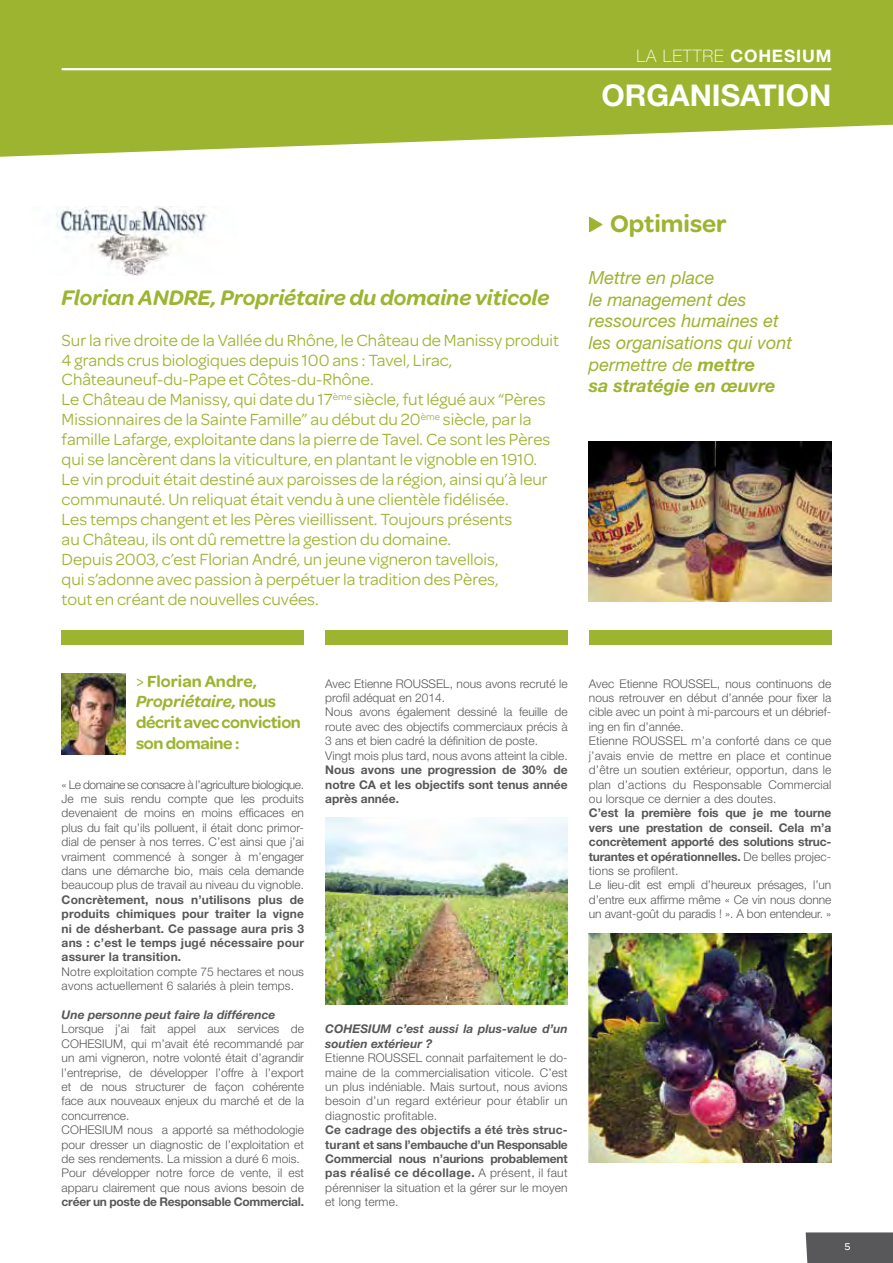
<style>
.page{position:relative;width:893px;height:1263px;background:#fff}
.page>*{position:absolute;margin:0;border:0;box-sizing:border-box;transform-origin:0 0}
.t1{font:700 30px "Helvetica Neue";color:#fff}
.t2{font:600 25.5px "Omnes";color:#9cb430}
.t3{font:italic 600 22.5px "Omnes";color:#9cb430}
.t4{font:italic 18px/21.6px "Helvetica Neue";color:#9cb430}
.t5{font:17.25px/20px "Omnes";color:#9cb430}
.t6{font:600 17.25px/20.7px "Omnes";letter-spacing:-.02em;color:#9cb430}
.t7{font:100 17.25px "Helvetica Neue";letter-spacing:.05em;color:#fff}
.t8{font:300 12px/14.4px "Helvetica Neue";color:#58585a}
.t9{font:700 12px/14.4px "Helvetica Neue";color:#58585a;text-align:justify}
.t10{font:italic 700 12px/14.4px "Helvetica Neue";color:#58585a}
.t11{font:700 12px "Helvetica Neue";letter-spacing:-.02em;color:#58585a}
.t12{font:500 10.5px "Omnes";color:#fff}
.s1{font-weight:700}
.s2{font-weight:400}
.s3{font-style:italic}
.s4{font-weight:300}
</style>
<div class="page">
<svg style="left:0;top:0;width:893px;height:157px;background:#a6bb46"></svg>
<hr style="left:62px;top:68px;width:769px;height:2px;background:#fff">
<div style="left:62px;top:630px;width:242px;height:14px;background:#9cb430"></div>
<div style="left:325px;top:630px;width:243px;height:14px;background:#9cb430"></div>
<div style="left:589px;top:630px;width:242px;height:14px;background:#9cb430"></div>
<div style="left:806px;top:1232px;width:87px;height:31px;background:#58585a"></div>
<img style="left:589px;top:441px;width:242px;height:160px">
<svg style="left:589px;top:217px;width:14px;height:15px"></svg>
<img style="left:56px;top:207px;width:152px;height:69px">
<img style="left:62px;top:673px;width:63px;height:81px">
<img style="left:325px;top:818px;width:243px;height:186px">
<img style="left:589px;top:933px;width:242px;height:230px">
<h3 class="t7" style="left:637px;top:46px;width:196px">LA LETTRE <span class="s1">COHESIUM</span></h3>
<h1 class="t1" style="left:601px;top:77px;width:231px">ORGANISATION</h1>
<h3 class="t3" style="left:62px;top:285px;width:489px">Florian ANDRE, Propriétaire du domaine viticole</h3>
<p class="t5" style="left:62px;top:330px;width:499px">Sur la rive droite de la Vallée du Rhône, le Château de Manissy produit 4 grands crus biologiques depuis 100 ans : Tavel, Lirac, Châteauneuf-du-Pape et Côtes-du-Rhône.<br>Le Château de Manissy, qui date du 17<sup>ème</sup> siècle, fut légué aux “Pères Missionnaires de la Sainte Famille” au début du 20<sup>ème</sup> siècle, par la famille Lafarge, exploitante dans la pierre de Tavel. Ce sont les Pères qui se lancèrent dans la viticulture, en plantant le vignoble en 1910.<br>Le vin produit était destiné aux paroisses de la région, ainsi qu’à leur communauté. Un reliquat était vendu à une clientèle fidélisée.<br>Les temps changent et les Pères vieillissent. Toujours présents<br>au Château, ils ont dû remettre la gestion du domaine.<br>Depuis 2003, c’est Florian André, un jeune vigneron tavellois,<br>qui s’adonne avec passion à perpétuer la tradition des Pères,<br>tout en créant de nouvelles cuvées.</p>
<h2 class="t2" style="left:610px;top:209px;width:118px">Optimiser</h2>
<h3 class="t4" style="left:589px;top:267px;width:205px">Mettre en place<br>le management des ressources humaines et les organisations qui vont permettre de <span class="s1">mettre<br>sa stratégie en œuvre</span></h3>
<h3 class="t6" style="left:136px;top:670px;width:166px"><span class="s2">&gt;</span> Florian Andre,<br><span class="s3">Propriétaire,</span> nous décrit avec conviction son domaine :</h3>
<p class="t8" style="left:62px;top:777px;width:244px;text-align:justify">« Le domaine se consacre à l’agriculture biologique.<br>Je me suis rendu compte que les produits devenaient de moins en moins efficaces en plus du fait qu’ils polluent, il était donc primor&shy;dial de penser à nos terres. C’est ainsi que j’ai vraiment commencé à songer à m’engager dans une démarche bio, mais cela demande beaucoup plus de travail au niveau du vignoble.</p>
<p class="t9" style="left:62px;top:892px;width:244px">Concrètement, nous n’utilisons plus de produits chimiques pour traiter la vigne ni de désherbant. Ce passage aura pris 3 ans : c’est le temps jugé nécessaire pour assurer la transition.</p>
<p class="t8" style="left:62px;top:964px;width:244px">Notre exploitation compte 75 hectares et nous avons actuellement 6 salariés à plein temps.</p>
<p class="t10" style="left:62px;top:1007px;width:215px">Une personne peut faire la différence</p>
<p class="t8" style="left:62px;top:1021px;width:244px">Lorsque j’ai fait appel aux services de COHESIUM, qui m’avait été recommandé par un ami vigneron, notre volonté était d’agrandir l’entreprise, de développer l’offre à l’export et de nous structurer de façon cohérente face aux nouveaux enjeux du marché et de la concurrence.<br>COHESIUM nous a apporté sa méthodologie pour dresser un diagnostic de l’exploitation et de ses rendements. La mission a duré 6 mois.<br>Pour développer notre force de vente, il est apparu clairement que nous avions besoin de</p>
<p class="t11" style="left:62px;top:1194px;width:244px">créer un poste de Responsable Commercial.</p>
<p class="t8" style="left:325px;top:676px;width:244px">Avec Etienne ROUSSEL, nous avons recruté le profil adéquat en 2014.<br>Nous avons également dessiné la feuille de route avec des objectifs commerciaux précis à 3 ans et bien cadré la définition de poste.<br>Vingt mois plus tard, nous avons atteint la cible.</p>
<p class="t9" style="left:325px;top:762px;width:244px">Nous avons une progression de 30% de notre CA et les objectifs sont tenus année après année.</p>
<p class="t8" style="left:589px;top:676px;width:244px">Avec Etienne ROUSSEL, nous continuons de nous retrouver en début d’année pour fixer la cible avec un point à mi-parcours et un débrief&shy;ing en fin d’année.<br>Etienne ROUSSEL m’a conforté dans ce que j’avais envie de mettre en place et continue d’être un soutien extérieur, opportun, dans le plan d’actions du Responsable Commercial ou lorsque ce dernier a des doutes.</p>
<p class="t8" style="left:589px;top:805px;width:244px"><span class="s1">C’est la première fois que je me tourne vers une prestation de conseil. Cela m’a concrètement apporté des solutions struc&shy;turantes et opérationnelles.</span> De belles projec&shy;tions se profilent.<br>Le lieu-dit est empli d’heureux présages, l’un d’entre eux affirme même « Ce vin nous donne un avant-goût du paradis ! ». A bon entendeur. »</p>
<p class="t10" style="left:325px;top:1021px;width:244px">COHESIUM c’est aussi la plus-value d’un soutien extérieur ?</p>
<p class="t8" style="left:325px;top:1050px;width:244px;text-align:justify">Etienne ROUSSEL connait parfaitement le do&shy;maine de la commercialisation viticole. C’est un plus indéniable. Mais surtout, nous avions besoin d’un regard extérieur pour établir un diagnostic profitable.</p>
<p class="t9" style="left:325px;top:1122px;width:244px">Ce cadrage des objectifs a été très struc&shy;turant et sans l’embauche d’un Responsable Commercial nous n’aurions probablement pas réalisé ce décollage. <span class="s4">A présent, il faut pérenniser la situation et la gérer sur le moyen et long terme.</span></p>
<p class="t12" style="left:845px;top:1240px;width:7px">5</p>
</div>
